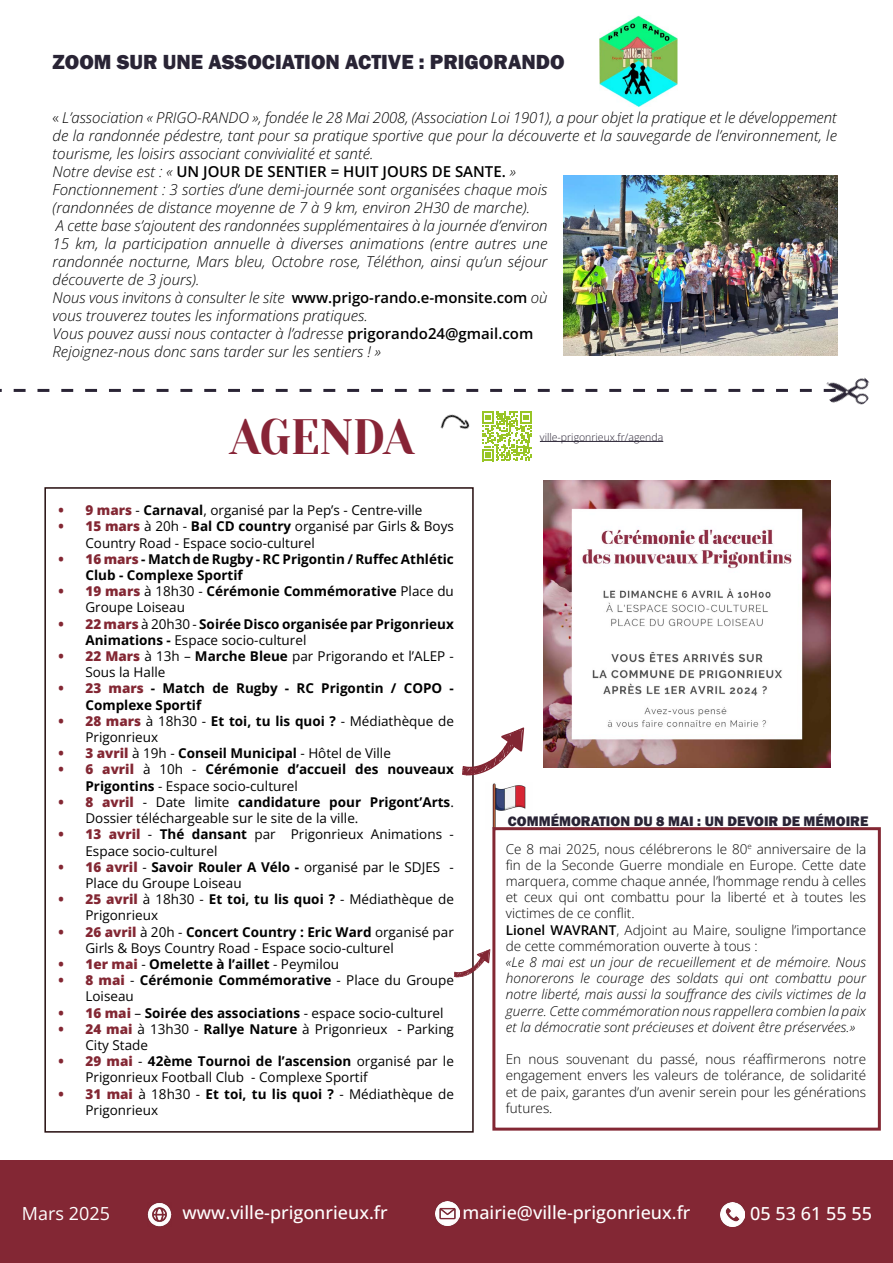
<style>
.page{position:relative;width:893px;height:1263px;background:#fff}
.page>*{position:absolute;margin:0;border:0;box-sizing:border-box;transform-origin:0 0}
.t1{font:49.5px "Yeseva One";letter-spacing:-.01em;color:#872436;scale:.91 1}
.t2{font:800 21px "Franklin Gothic";color:#292435}
.t3{font:500 18px "Open Sans";color:#fff}
.t4{font:18px "Open Sans";color:#fff}
.t5{font:italic 300 15px/18px "Open Sans";color:#000}
.t6{font:800 14.25px "Franklin Gothic";color:#292435}
.t7{font:13.5px/16.2px "Open Sans";color:#000}
.t8{font:300 13.5px/16.2px "Open Sans";color:#000}
.t9{font:700 13.5px/16.2px "Open Sans";color:#000}
.t10{font:italic 300 13.5px/16.2px "Open Sans";color:#000;text-align:justify}
.t11{font:300 10.5px "Open Sans";color:#2a2435}
.s1{font-style:normal}
.s2{font-weight:600;font-style:normal}
.s3{font-weight:800;color:#832733}
.s4{font-weight:700}
.s5{font-weight:400}
.s6{font-weight:600}
</style>
<div class="page">
<div style="left:44px;top:487px;width:430px;height:645px;border:2px solid #230b0c"></div>
<img style="left:599px;top:15px;width:79px;height:91px">
<svg style="left:0;top:389px;width:812px;height:3px"></svg>
<img style="left:823px;top:377px;width:47px;height:28px">
<svg style="left:482px;top:411px;width:50px;height:50px"></svg>
<img style="left:440px;top:414px;width:30px;height:15px">
<hr style="left:540px;top:441px;width:123px;height:1px;background:#2a2435">
<div style="left:0;top:1161px;width:893px;height:102px;background:#832734"></div>
<img style="left:435px;top:1201px;width:24px;height:24px">
<img style="left:720px;top:1202px;width:24px;height:24px">
<img style="left:148px;top:1202px;width:24px;height:24px">
<img style="left:563px;top:175px;width:274px;height:180px">
<img style="left:543px;top:481px;width:287px;height:287px">
<svg style="left:462px;top:727px;width:62px;height:48px"></svg>
<img style="left:492px;top:783px;width:34px;height:44px">
<div style="left:492px;top:827px;width:389px;height:303px;border:3px solid #832733"></div>
<svg style="left:454px;top:949px;width:36px;height:28px"></svg>
<h2 class="t2" style="left:52px;top:49px;width:514px">ZOOM SUR UNE ASSOCIATION ACTIVE : PRIGORANDO</h2>
<p class="t5" style="left:52px;top:108px;width:786px"><span class="s1">«</span> L’association « PRIGO-RANDO », fondée le 28 Mai 2008, (Association Loi 1901), a pour objet la pratique et le développement de la randonnée pédestre, tant pour sa pratique sportive que pour la découverte et la sauvegarde de l’environnement, le tourisme, les loisirs associant convivialité et santé.<br>Notre devise est : « <span class="s2">UN JOUR DE SENTIER = HUIT JOURS DE SANTE.</span> »<br>Fonctionnement : 3 sorties d’une demi-journée sont organisées chaque mois<br>(randonnées de distance moyenne de 7 à 9 km, environ 2H30 de marche).<br>A cette base s’ajoutent des randonnées supplémentaires à la journée d’environ<br>15 km, la participation annuelle à diverses animations (entre autres une<br>randonnée nocturne, Mars bleu, Octobre rose, Téléthon, ainsi qu’un séjour<br>découverte de 3 jours).<br>Nous vous invitons à consulter le site <span class="s2">www.prigo-rando.e-monsite.com</span> où<br>vous trouverez toutes les informations pratiques.<br>Vous pouvez aussi nous contacter à l’adresse <span class="s2">prigorando24@gmail.com<br></span>Rejoignez-nous donc sans tarder sur les sentiers ! »</p>
<h1 class="t1" style="left:230px;top:400px;width:204px">AGENDA</h1>
<p class="t7" style="left:58px;top:502px;width:366px"><span class="s3">• 9 mars</span> - <span class="s4">Carnaval</span>, organisé par la Pep’s - Centre-ville</p>
<p class="t7" style="left:85px;top:518px;width:370px;text-indent:-27px"><span class="s3">• 15 mars</span> à 20h - <span class="s4">Bal CD country</span> organisé par Girls &amp; Boys<br>Country Road - Espace socio-culturel</p>
<p class="t9" style="left:85px;top:550px;width:370px;text-indent:-27px"><span class="s3">• 16 mars</span> - Match de Rugby - RC Prigontin / Ruffec Athlétic<br>Club - Complexe Sportif</p>
<p class="t7" style="left:85px;top:583px;width:370px;text-indent:-27px"><span class="s3">• 19 mars</span> à 18h30 - <span class="s4">Cérémonie Commémorative</span> Place du<br>Groupe Loiseau</p>
<p class="t9" style="left:85px;top:615px;width:370px;text-indent:-27px"><span class="s3">• 22 mars</span> <span class="s5">à 20h30 -</span> Soirée Disco organisée par Prigonrieux<br>Animations - <span class="s5">Espace socio-culturel</span></p>
<p class="t7" style="left:85px;top:648px;width:370px;text-indent:-27px"><span class="s3">• 22 Mars</span> à 13h – <span class="s4">Marche Bleue</span> par Prigorando et l’ALEP -<br>Sous la Halle</p>
<p class="t9" style="left:85px;top:680px;width:370px;text-indent:-27px"><span class="s3">• 23 mars</span> - Match de Rugby - RC Prigontin / COPO -<br>Complexe Sportif</p>
<p class="t7" style="left:85px;top:712px;width:370px;text-indent:-27px"><span class="s3">• 28 mars</span> à 18h30 - <span class="s4">Et toi, tu lis quoi ?</span> - Médiathèque de<br>Prigonrieux</p>
<p class="t7" style="left:58px;top:745px;width:334px"><span class="s3">• 3 avril</span> à 19h - <span class="s4">Conseil Municipal</span> - Hôtel de Ville</p>
<p class="t9" style="left:85px;top:761px;width:370px;text-indent:-27px"><span class="s3">• 6 avril</span> <span class="s5">à 10h -</span> Cérémonie d’accueil des nouveaux<br>Prigontins <span class="s5">- Espace socio-culturel</span></p>
<p class="t7" style="left:85px;top:793px;width:370px;text-indent:-27px"><span class="s3">• 8 avril</span> - Date limite <span class="s4">candidature pour Prigont’Arts</span>.<br>Dossier téléchargeable sur le site de la ville.</p>
<p class="t7" style="left:85px;top:826px;width:370px;text-indent:-27px"><span class="s3">• 13 avril</span> - <span class="s4">Thé dansant</span> par Prigonrieux Animations -<br>Espace socio-culturel</p>
<p class="t7" style="left:85px;top:858px;width:370px;text-indent:-27px"><span class="s3">• 16 avril</span> - <span class="s4">Savoir Rouler A Vélo -</span> organisé par le SDJES -<br>Place du Groupe Loiseau</p>
<p class="t7" style="left:85px;top:891px;width:370px;text-indent:-27px"><span class="s3">• 25 avril</span> à 18h30 - <span class="s4">Et toi, tu lis quoi ?</span> - Médiathèque de<br>Prigonrieux</p>
<p class="t7" style="left:85px;top:923px;width:370px;text-indent:-27px"><span class="s3">• 26 avril</span> à 20h - <span class="s4">Concert Country : Eric Ward</span> organisé par<br>Girls &amp; Boys Country Road - Espace socio-culturel</p>
<p class="t9" style="left:58px;top:955px;width:282px"><span class="s3">• 1er mai</span> <span class="s5">-</span> Omelette à l’aillet <span class="s5">- Peymilou</span></p>
<p class="t7" style="left:85px;top:972px;width:370px;text-indent:-27px"><span class="s3">• 8 mai</span> - <span class="s4">Cérémonie Commémorative</span> - Place du Groupe<br>Loiseau</p>
<p class="t7" style="left:58px;top:1004px;width:387px"><span class="s3">• 16 mai</span> – <span class="s4">Soirée des associations</span> - espace socio-culturel</p>
<p class="t7" style="left:85px;top:1020px;width:370px;text-indent:-27px"><span class="s3">• 24 mai</span> à 13h30 - <span class="s4">Rallye Nature</span> à Prigonrieux - Parking<br>City Stade</p>
<p class="t7" style="left:85px;top:1053px;width:370px;text-indent:-27px"><span class="s3">• 29 mai</span> - <span class="s4">42ème Tournoi de l’ascension</span> organisé par le<br>Prigonrieux Football Club - Complexe Sportif</p>
<p class="t7" style="left:85px;top:1085px;width:370px;text-indent:-27px"><span class="s3">• 31 mai</span> à 18h30 - <span class="s4">Et toi, tu lis quoi ?</span> - Médiathèque de<br>Prigonrieux</p>
<p class="t11" style="left:540px;top:430px;width:125px">ville-prigonrieux.fr/agenda</p>
<p class="t6" style="left:508px;top:811px;width:362px">COMMÉMORATION DU 8 MAI : UN DEVOIR DE MÉMOIRE</p>
<p class="t8" style="left:506px;top:840px;width:362px">Ce 8 mai 2025, nous célébrerons le 80<sup>e</sup> anniversaire de la fin de la Seconde Guerre mondiale en Europe. Cette date marquera, comme chaque année, l’hommage rendu à celles et ceux qui ont combattu pour la liberté et à toutes les victimes de ce conflit.<br><span class="s6">Lionel WAVRANT</span>, Adjoint au Maire, souligne l’importance de cette commémoration ouverte à tous :</p>
<p class="t10" style="left:506px;top:953px;width:362px">«Le 8 mai est un jour de recueillement et de mémoire. Nous honorerons le courage des soldats qui ont combattu pour notre liberté, mais aussi la souffrance des civils victimes de la guerre. Cette commémoration nous rappellera combien la paix et la démocratie sont précieuses et doivent être préservées.»</p>
<p class="t8" style="left:506px;top:1051px;width:362px;text-align:justify">En nous souvenant du passé, nous réaffirmerons notre engagement envers les valeurs de tolérance, de solidarité et de paix, garantes d’un avenir serein pour les générations futures.</p>
<h3 class="t4" style="left:22px;top:1201px;width:90px">Mars 2025</h3>
<h3 class="t3" style="left:183px;top:1200px;width:207px">www.ville-prigonrieux.fr</h3>
<h3 class="t3" style="left:462px;top:1200px;width:230px">mairie@ville-prigonrieux.fr</h3>
<h3 class="t3" style="left:750px;top:1201px;width:123px">05 53 61 55 55</h3>
</div>
